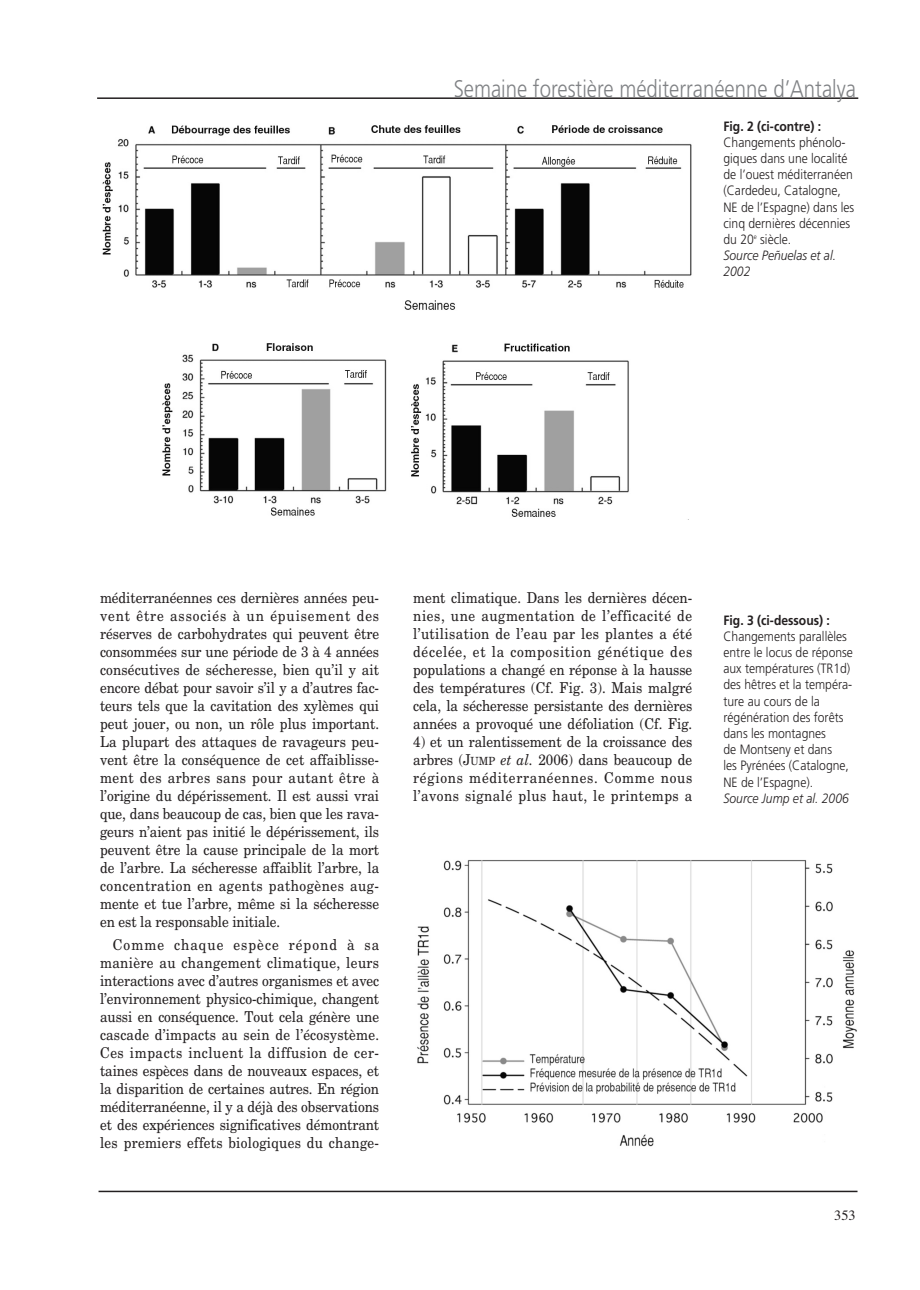
<style>
.page{position:relative;width:920px;height:1290px;background:#fff}
.page>*{position:absolute;margin:0;border:0;box-sizing:border-box;transform-origin:0 0}
.t1{font:300 24px "Frutiger";color:#808285;scale:.85 1}
.t2{font:15px/18px "New Century Schlbk";letter-spacing:.005em;color:#231f20;text-align:justify;scale:.9 1}
.t3{font:14.25px "Times";color:#231f20}
.t4{font:300 13.5px/16.2px "Frutiger";color:#231f20;scale:.9 1}
.t5{font:700 13.5px "Frutiger";color:#231f20;scale:.9 1}
.t6{font:italic 300 13.5px "Frutiger";color:#231f20;scale:.9 1}
.s1{font-style:italic}
.s2{font-size:11.25px}
.s3{font-family:"New Century Schlbk Italic TT"}
</style>
<div class="page">
<hr style="left:99px;top:1191px;width:758px;height:1px;background:#231f20">
<hr style="left:97px;top:97px;width:761px;height:2px;background:#231f20">
<img style="left:102px;top:125px;width:590px;height:392px">
<img style="left:417px;top:860px;width:440px;height:287px">
<h1 class="t1" style="left:454px;top:75px;width:475px">Semaine forestière méditerranéenne d’Antalya</h1>
<p class="t5" style="left:723px;top:118px;width:110px">Fig. 2 (ci-contre) :</p>
<p class="t4" style="left:723px;top:134px;width:147px">Changements phénolo&shy;giques dans une localité de l’ouest méditerranéen (Cardedeu, Catalogne,<br>NE de l’Espagne) dans les cinq dernières décennies du 20<sup>e</sup> siècle.<br><span class="s1">Source Peñuelas et al.<br>2002</span></p>
<p class="t2" style="left:100px;top:589px;width:312px">méditerranéennes ces dernières années peu&shy;vent être associés à un épuisement des réserves de carbohydrates qui peuvent être consommées sur une période de 3 à 4 années consécutives de sécheresse, bien qu’il y ait encore débat pour savoir s’il y a d’autres fac&shy;teurs tels que la cavitation des xylèmes qui peut jouer, ou non, un rôle plus important.<br>La plupart des attaques de ravageurs peu&shy;vent être la conséquence de cet affaiblisse&shy;ment des arbres sans pour autant être à l’origine du dépérissement. Il est aussi vrai que, dans beaucoup de cas, bien que les rava&shy;geurs n’aient pas initié le dépérissement, ils peuvent être la cause principale de la mort de l’arbre. La sécheresse affaiblit l’arbre, la concentration en agents pathogènes aug&shy;mente et tue l’arbre, même si la sécheresse en est la responsable initiale.</p>
<p class="t2" style="left:100px;top:935px;width:312px;text-indent:13px">Comme chaque espèce répond à sa manière au changement climatique, leurs interactions avec d’autres organismes et avec l’environnement physico-chimique, changent aussi en conséquence. Tout cela génère une cascade d’impacts au sein de l’écosystème.<br>Ces impacts incluent la diffusion de cer&shy;taines espèces dans de nouveaux espaces, et la disparition de certaines autres. En région méditerranéenne, il y a déjà des observations et des expériences significatives démontrant les premiers effets biologiques du change-</p>
<p class="t2" style="left:413px;top:589px;width:312px">ment climatique. Dans les dernières décen&shy;nies, une augmentation de l’efficacité de l’utilisation de l’eau par les plantes a été décelée, et la composition génétique des populations a changé en réponse à la hausse des températures (Cf. Fig. 3). Mais malgré cela, la sécheresse persistante des dernières années a provoqué une défoliation (Cf. Fig.</p>
<p class="t2" style="left:413px;top:733px;width:312px">4) et un ralentissement de la croissance des arbres (J<span class="s2">UMP</span> <span class="s3">et al.</span> 2006) dans beaucoup de régions méditerranéennes. Comme nous l’avons signalé plus haut, le printemps a</p>
<p class="t5" style="left:723px;top:612px;width:120px">Fig. 3 (ci-dessous) :</p>
<p class="t4" style="left:723px;top:628px;width:145px">Changements parallèles entre le locus de réponse aux températures (TR1d) des hêtres et la tempéra&shy;ture au cours de la régénération des forêts dans les montagnes<br>de Montseny et dans<br>les Pyrénées (Catalogne,<br>NE de l’Espagne).</p>
<p class="t6" style="left:723px;top:790px;width:141px">Source Jump et al. 2006</p>
<p class="t3" style="left:834px;top:1202px;width:23px">353</p>
</div>
